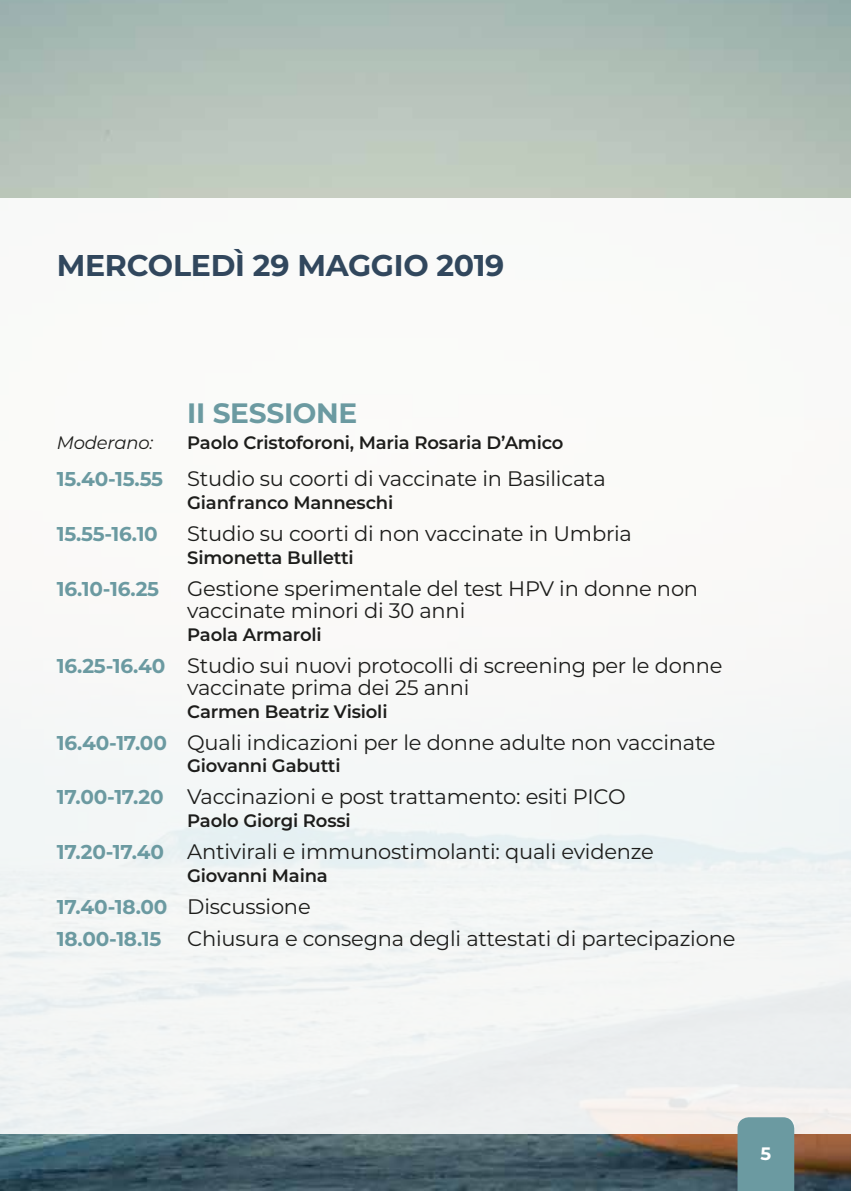
<style>
.page{position:relative;width:851px;height:1191px;background:#fff}
.page>*{position:absolute;margin:0;border:0;box-sizing:border-box;transform-origin:0 0}
.t1{font:700 30px "Montserrat";letter-spacing:-.01em;color:#31475d}
.t2{font:700 28px "Montserrat";letter-spacing:-.01em;color:#6b9aa1}
.t3{font:21px/22px "Montserrat";letter-spacing:-.01em;color:#1d1d1b}
.t4{font:700 20px "Montserrat";letter-spacing:-.01em;color:#6b9aa1}
.t5{font:600 18px "Montserrat";letter-spacing:-.01em;color:#1d1d1b}
.t6{font:italic 18px "Montserrat";letter-spacing:-.01em;color:#1d1d1b}
.t7{font:700 18px "Montserrat";color:#fff}
.s1{font-weight:700;font-size:20px;color:#6b9aa1}
.s2{font-weight:400;font-size:21px;color:#1d1d1b}
</style>
<div class="page">
<img style="left:0;top:0;width:850px;height:1191px">
<div style="left:0;top:198px;width:850px;height:936px;background:#f8f8f7"></div>
<div style="left:737px;top:1117px;width:57px;height:74px;background:#6b9aa1"></div>
<h1 class="t1" style="left:57px;top:244px;width:449px">MERCOLEDÌ 29 MAGGIO 2019</h1>
<h2 class="t2" style="left:187px;top:393px;width:172px">II SESSIONE</h2>
<p class="t6" style="left:57px;top:430px;width:98px">Moderano:</p>
<p class="t5" style="left:187px;top:430px;width:378px">Paolo Cristoforoni, Maria Rosaria D’Amico</p>
<p class="t3" style="left:57px;top:467px;width:550px"><span class="s1">15.40-15.55</span> Studio su coorti di vaccinate in Basilicata</p>
<p class="t5" style="left:187px;top:490px;width:207px">Gianfranco Manneschi</p>
<p class="t4" style="left:57px;top:519px;width:103px">15.55-16.10</p>
<p class="t3" style="left:187px;top:522px;width:446px">Studio su coorti di non vaccinate in Umbria</p>
<p class="t5" style="left:187px;top:545px;width:168px">Simonetta Bulletti</p>
<p class="t4" style="left:57px;top:574px;width:104px">16.10-16.25</p>
<p class="t3" style="left:187px;top:577px;width:512px">Gestione sperimentale del test HPV in donne non vaccinate minori di 30 anni</p>
<p class="t5" style="left:187px;top:621px;width:136px">Paola Armaroli</p>
<p class="t3" style="left:187px;top:653px;width:536px;text-indent:-130px"><span class="s1">16.25-16.40</span> Studio sui nuovi protocolli di screening per le donne vaccinate prima dei 25 anni</p>
<p class="t5" style="left:187px;top:698px;width:202px">Carmen Beatriz Visioli</p>
<p class="t3" style="left:57px;top:730px;width:660px"><span class="s1">16.40-17.00</span> Quali indicazioni per le donne adulte non vaccinate</p>
<p class="t5" style="left:187px;top:753px;width:155px">Giovanni Gabutti</p>
<p class="t3" style="left:57px;top:785px;width:570px"><span class="s1">17.00-17.20</span> Vaccinazioni e post trattamento: esiti PICO</p>
<p class="t5" style="left:187px;top:808px;width:165px">Paolo Giorgi Rossi</p>
<p class="t3" style="left:57px;top:840px;width:598px"><span class="s1">17.20-17.40</span> Antivirali e immunostimolanti: quali evidenze</p>
<p class="t5" style="left:187px;top:862px;width:142px">Giovanni Maina</p>
<p class="t4" style="left:57px;top:892px;width:255px">17.40-18.00 <span class="s2">Discussione</span></p>
<p class="t3" style="left:57px;top:926px;width:680px"><span class="s1">18.00-18.15</span> Chiusura e consegna degli attestati di partecipazione</p>
<p class="t7" style="left:760px;top:1141px;width:12px">5</p>
</div>
